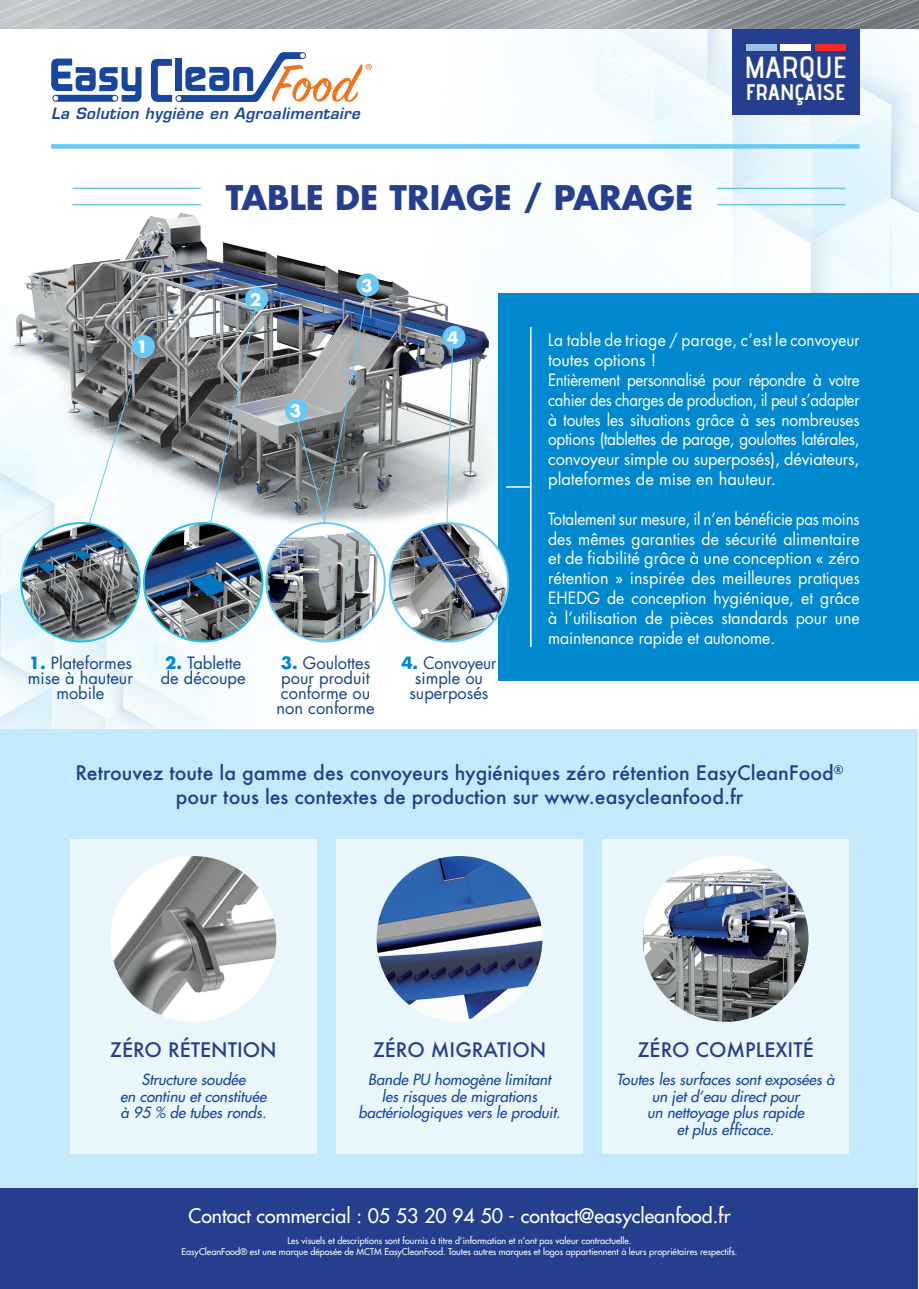
<style>
.page{position:relative;width:919px;height:1289px;background:#fff}
.page>*{position:absolute;margin:0;border:0;box-sizing:border-box;transform-origin:0 0}
.t1{font:700 33px "Futura Std";color:#253f8e}
.t2{font:30.45px "advent Bd 2";color:#fff}
.t3{font:22.5px "advent Bd 3";color:#fff}
.t4{font:500 19.5px "Futura";color:#253f8e}
.t5{font:500 19.5px "Futura Std";color:#fff}
.t6{font:700 16.65px "Futura Std";color:#fff}
.t7{font:16.5px/19.8px "Futura Std";color:#fff;text-align:justify;scale:.92 1}
.t8{font:16.5px/15px "Futura Std";color:#17428b}
.t9{font:16.5px/19.8px "Futura Std";color:#fff;scale:.94 1}
.t10{font:16.5px/15px "Futura Std";color:#17428b;text-align:center;scale:.96 1}
.t11{font:italic 600 15.15px "Eurostile";letter-spacing:.03em;color:#18469d}
.t12{font:italic 500 15px/16.5px "Futura Std";color:#18469d;text-align:center}
.t13{font:500 9px "Futura Std";color:#fff}
.s1{font-weight:700;color:#0089cf}
</style>
<div class="page">
<img style="left:0;top:360px;width:344px;height:369px">
<img style="left:376px;top:28px;width:542px;height:639px">
<img style="left:1px;top:198px;width:500px;height:336px">
<div style="left:732px;top:0;width:127px;height:115px;background:#253f8e"></div>
<div style="left:746px;top:45px;width:30px;height:6px;background:#9cc1e6"></div>
<div style="left:780px;top:45px;width:31px;height:6px;background:#fff"></div>
<div style="left:815px;top:45px;width:30px;height:6px;background:#ee2a25"></div>
<svg style="left:51px;top:59px;width:90px;height:43px"></svg>
<svg style="left:151px;top:52px;width:221px;height:50px"></svg>
<div style="left:51px;top:144px;width:808px;height:5px;background:#69c8f3"></div>
<hr style="left:717px;top:204px;width:128px;height:1px;background:#69c8f3">
<hr style="left:717px;top:188px;width:128px;height:1px;background:#69c8f3">
<hr style="left:73px;top:204px;width:128px;height:1px;background:#69c8f3">
<hr style="left:73px;top:188px;width:128px;height:1px;background:#69c8f3">
<div style="left:499px;top:293px;width:419px;height:388px;background:#0089cf"></div>
<hr style="left:530px;top:327px;width:1px;height:320px;background:#fff">
<svg style="left:506px;top:486px;width:24px;height:1px"></svg>
<div style="left:1px;top:729px;width:917px;height:559px;background:#c3e9fa"></div>
<div style="left:1px;top:1188px;width:917px;height:100px;background:#253f8e"></div>
<svg style="left:82px;top:354px;width:59px;height:189px"></svg>
<svg style="left:199px;top:306px;width:58px;height:251px;background:#8c9093"></svg>
<svg style="left:444px;top:345px;width:9px;height:177px"></svg>
<svg style="left:296px;top:290px;width:72px;height:250px;background:#818891"></svg>
<img style="left:21px;top:523px;width:119px;height:118px;border-radius:59px">
<div style="left:20px;top:522px;width:121px;height:120px;border:2px solid #22bfdf;border-radius:50%"></div>
<div style="left:132px;top:335px;width:23px;height:23px;background:#69c8f3;border-radius:50%"></div>
<div style="left:245px;top:287px;width:23px;height:23px;background:#69c8f3;border-radius:50%"></div>
<div style="left:442px;top:326px;width:23px;height:23px;background:#69c8f3;border-radius:50%"></div>
<div style="left:285px;top:399px;width:23px;height:23px;background:#69c8f3;border-radius:50%"></div>
<div style="left:356px;top:273px;width:23px;height:23px;background:#69c8f3;border-radius:50%"></div>
<div style="left:70px;top:839px;width:247px;height:315px;background:#e9f7fd"></div>
<div style="left:336px;top:839px;width:247px;height:315px;background:#e9f7fd"></div>
<div style="left:602px;top:839px;width:246px;height:315px;background:#e9f7fd"></div>
<img style="left:110px;top:856px;width:166px;height:165px;border-radius:83px">
<img style="left:376px;top:856px;width:166px;height:165px;border-radius:83px">
<img style="left:642px;top:856px;width:166px;height:165px;border-radius:83px">
<img style="left:0;top:0;width:918px;height:28px">
<img style="left:144px;top:523px;width:118px;height:118px;border-radius:59px">
<div style="left:143px;top:522px;width:120px;height:120px;border:2px solid #22bfdf;border-radius:50%"></div>
<img style="left:389px;top:523px;width:119px;height:118px;border-radius:59px">
<div style="left:388px;top:522px;width:121px;height:120px;border:2px solid #69c8f3;border-radius:50%"></div>
<img style="left:266px;top:523px;width:119px;height:118px;border-radius:59px">
<div style="left:265px;top:522px;width:121px;height:120px;border:2px solid #69c8f3;border-radius:50%"></div>
<p class="t11" style="left:51px;top:104px;width:310px">La Solution hygiène en Agroalimentaire</p>
<p class="t1" style="left:226px;top:176px;width:469px">TABLE DE TRIAGE / PARAGE</p>
<p class="t6" style="left:250px;top:288px;width:13px">2</p>
<p class="t6" style="left:361px;top:274px;width:13px">3</p>
<h2 class="t2" style="left:744px;top:49px;width:104px">MARQUE</h2>
<h3 class="t3" style="left:745px;top:78px;width:101px">FRANÇAISE</h3>
<p class="t6" style="left:137px;top:336px;width:13px">1</p>
<p class="t6" style="left:290px;top:400px;width:13px">3</p>
<p class="t6" style="left:447px;top:327px;width:13px">4</p>
<p class="t8" style="left:28px;top:655px;width:107px;text-align:center"><span class="s1">1.</span> Plateformes mise à hauteur mobile</p>
<p class="t8" style="left:161px;top:655px;width:86px"><span class="s1">2.</span> Tablette de découpe</p>
<p class="t10" style="left:401px;top:655px;width:101px"><span class="s1">4.</span> Convoyeur simple ou superposés</p>
<p class="t8" style="left:276px;top:655px;width:100px"><span class="s1">3.</span> Goulottes pour produit conforme ou non conforme</p>
<p class="t9" style="left:548px;top:330px;width:333px">La table de triage / parage, c’est le convoyeur toutes options !</p>
<p class="t7" style="left:548px;top:370px;width:340px">Entièrement personnalisé pour répondre à votre cahier des charges de production, il peut s’adapter à toutes les situations grâce à ses nombreuses options (tablettes de parage, goulottes latérales, convoyeur simple ou superposés), déviateurs, plateformes de mise en hauteur.</p>
<p class="t7" style="left:548px;top:509px;width:340px">Totalement sur mesure, il n’en bénéficie pas moins des mêmes garanties de sécurité alimentaire et de fiabilité grâce à une conception « zéro rétention » inspirée des meilleures pratiques EHEDG de conception hygiénique, et grâce à l’utilisation de pièces standards pour une maintenance rapide et autonome.</p>
<p class="t4" style="left:75px;top:759px;width:769px">Retrouvez toute la gamme des convoyeurs hygiéniques zéro rétention EasyCleanFood<sup>®</sup></p>
<p class="t4" style="left:176px;top:783px;width:568px">pour tous les contextes de production sur www.easycleanfood.fr</p>
<p class="t4" style="left:110px;top:1036px;width:168px">ZÉRO RÉTENTION</p>
<p class="t12" style="left:141px;top:1071px;width:105px">Structure soudée</p>
<p class="t12" style="left:120px;top:1088px;width:148px">en continu et constituée</p>
<p class="t12" style="left:120px;top:1104px;width:147px">à 95 % de tubes ronds.</p>
<p class="t4" style="left:373px;top:1036px;width:175px">ZÉRO MIGRATION</p>
<p class="t12" style="left:358px;top:1071px;width:204px">Bande PU homogène limitant les risques de migrations bactériologiques vers le produit.</p>
<p class="t4" style="left:637px;top:1036px;width:178px">ZÉRO COMPLEXITÉ</p>
<p class="t12" style="left:616px;top:1071px;width:219px">Toutes les surfaces sont exposées à un jet d’eau direct pour</p>
<p class="t12" style="left:647px;top:1104px;width:158px">un nettoyage plus rapide</p>
<p class="t12" style="left:676px;top:1121px;width:99px">et plus efficace.</p>
<p class="t5" style="left:188px;top:1203px;width:543px">Contact commercial : 05 53 20 94 50 - contact@easycleanfood.fr</p>
<p class="t13" style="left:287px;top:1235px;width:345px">Les visuels et descriptions sont fournis à titre d’information et n’ont pas valeur contractuelle.</p>
<p class="t13" style="left:181px;top:1246px;width:557px">EasyCleanFood® est une marque déposée de MCTM EasyCleanFood. Toutes autres marques et logos appartiennent à leurs propriétaires respectifs.</p>
</div>
